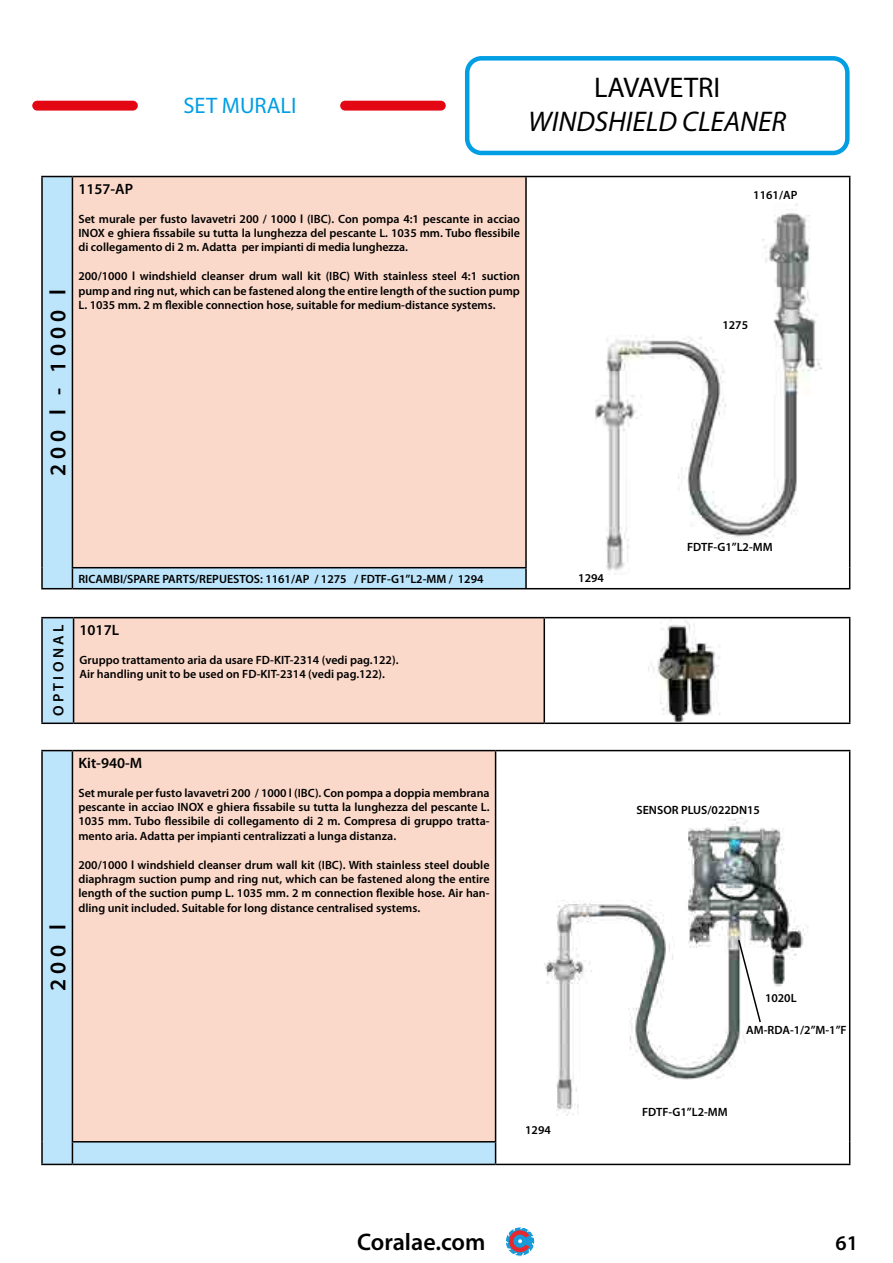
<style>
.page{position:relative;width:893px;height:1263px;background:#fff}
.page>*{position:absolute;margin:0;border:0;box-sizing:border-box;transform-origin:0 0}
.t1{font:italic 28.5px "Myriad Pro";color:#000}
.t2{font:28.5px "Myriad Pro";color:#000}
.t3{font:600 24px "Myriad Pro";color:#000}
.t4{font:600 22.5px "Myriad Pro";letter-spacing:.22em;color:#000}
.t5{font:22.5px "Myriad Pro";color:#009fe3}
.t6{font:600 21px "Myriad Pro";color:#000}
.t7{font:600 15px "Myriad Pro";letter-spacing:.005em;color:#000}
.t8{font:600 15px "Myriad Pro";letter-spacing:.22em;color:#000}
.t9{font:600 12px/14.4px "Myriad Pro";color:#000;text-align:justify}
</style>
<div class="page">
<div style="left:465px;top:56px;width:385px;height:99px;border:4px solid #009fe3;border-radius:14px"></div>
<div style="left:340px;top:101px;width:106px;height:10px;background:#e30613;border-radius:5px"></div>
<div style="left:32px;top:101px;width:106px;height:10px;background:#e30613;border-radius:5px"></div>
<svg style="left:506px;top:1227px;width:29px;height:30px"></svg>
<div style="left:43px;top:751px;width:452px;height:413px;background:#bce4fa"></div>
<div style="left:72px;top:751px;width:424px;height:391px;background:#fbd9ca"></div>
<hr style="left:496px;top:750px;width:354px;height:1px;background:#000">
<hr style="left:849px;top:751px;width:1px;height:391px;background:#000">
<svg style="left:849px;top:1142px;width:1px;height:22px"></svg>
<hr style="left:496px;top:1164px;width:354px;height:1px;background:#000">
<hr style="left:72px;top:750px;width:424px;height:1px;background:#000">
<hr style="left:495px;top:751px;width:1px;height:390px;background:#000">
<hr style="left:41px;top:1164px;width:31px;height:1px;background:#000">
<hr style="left:41px;top:750px;width:31px;height:1px;background:#000">
<hr style="left:41px;top:751px;width:2px;height:391px;background:#000">
<hr style="left:72px;top:751px;width:1px;height:390px;background:#000">
<hr style="left:41px;top:1142px;width:2px;height:22px;background:#000">
<hr style="left:72px;top:1141px;width:424px;height:1px;background:#000">
<svg style="left:72px;top:1142px;width:1px;height:22px"></svg>
<svg style="left:495px;top:1142px;width:1px;height:22px"></svg>
<hr style="left:72px;top:1164px;width:424px;height:1px;background:#000">
<img style="left:544px;top:818px;width:264px;height:298px">
<div style="left:43px;top:177px;width:482px;height:411px;background:#bce4fa"></div>
<div style="left:72px;top:176px;width:454px;height:392px;background:#fbd9ca"></div>
<hr style="left:526px;top:176px;width:324px;height:1px;background:#000">
<hr style="left:849px;top:177px;width:1px;height:391px;background:#000">
<svg style="left:849px;top:568px;width:1px;height:20px"></svg>
<hr style="left:526px;top:588px;width:324px;height:1px;background:#000">
<hr style="left:72px;top:176px;width:454px;height:1px;background:#000">
<hr style="left:525px;top:177px;width:2px;height:390px;background:#000">
<hr style="left:41px;top:588px;width:31px;height:1px;background:#000">
<hr style="left:72px;top:567px;width:455px;height:1px;background:#000">
<hr style="left:525px;top:568px;width:2px;height:20px;background:#000">
<hr style="left:72px;top:588px;width:454px;height:1px;background:#000">
<hr style="left:41px;top:176px;width:31px;height:1px;background:#000">
<hr style="left:41px;top:177px;width:2px;height:391px;background:#000">
<hr style="left:72px;top:177px;width:1px;height:390px;background:#000">
<hr style="left:41px;top:568px;width:2px;height:20px;background:#000">
<svg style="left:72px;top:568px;width:1px;height:20px"></svg>
<img style="left:596px;top:203px;width:226px;height:368px">
<div style="left:42px;top:618px;width:32px;height:105px;background:#bce4fa"></div>
<div style="left:74px;top:618px;width:470px;height:105px;background:#fbd9ca"></div>
<hr style="left:544px;top:617px;width:306px;height:1px;background:#000">
<hr style="left:849px;top:618px;width:1px;height:104px;background:#000">
<hr style="left:544px;top:722px;width:306px;height:2px;background:#000">
<hr style="left:74px;top:617px;width:470px;height:1px;background:#000">
<hr style="left:544px;top:618px;width:1px;height:104px;background:#000">
<hr style="left:74px;top:722px;width:470px;height:2px;background:#000">
<hr style="left:41px;top:617px;width:33px;height:1px;background:#000">
<hr style="left:41px;top:618px;width:2px;height:104px;background:#000">
<hr style="left:73px;top:618px;width:1px;height:104px;background:#000">
<hr style="left:41px;top:722px;width:33px;height:2px;background:#000">
<img style="left:648px;top:620px;width:72px;height:102px">
<svg style="left:737px;top:938px;width:25px;height:86px"></svg>
<h3 class="t5" style="left:183px;top:91px;width:115px">SET MURALI</h3>
<h1 class="t2" style="left:594px;top:70px;width:128px">LAVAVETRI</h1>
<h1 class="t1" style="left:528px;top:104px;width:260px">WINDSHIELD CLEANER</h1>
<h3 class="t4" style="left:44px;top:476px;width:188px;rotate:-90deg">200 l - 1000 l</h3>
<p class="t7" style="left:78px;top:179px;width:56px">1157-AP</p>
<p class="t9" style="left:78px;top:211px;width:443px">Set murale per fusto lavavetri 200 / 1000 l (IBC). Con pompa 4:1 pescante in acciao INOX e ghiera fissabile su tutta la lunghezza del pescante L. 1035 mm. Tubo flessibile di collegamento di 2 m. Adatta per impianti di media lunghezza.</p>
<p class="t9" style="left:78px;top:269px;width:443px">200/1000 l windshield cleanser drum wall kit (IBC) With stainless steel 4:1 suction pump and ring nut, which can be fastened along the entire length of the suction pump L. 1035 mm. 2 m flexible connection hose, suitable for medium-distance systems.</p>
<p class="t9" style="left:753px;top:187px;width:46px">1161/AP</p>
<p class="t9" style="left:722px;top:317px;width:27px">1275</p>
<p class="t9" style="left:78px;top:571px;width:407px">RICAMBI/SPARE PARTS/REPUESTOS: 1161/AP / 1275 / FDTF-G1”L2-MM / 1294</p>
<p class="t8" style="left:49px;top:716px;width:93px;rotate:-90deg">OPTIONAL</p>
<p class="t7" style="left:80px;top:620px;width:41px">1017L</p>
<p class="t9" style="left:80px;top:652px;width:320px">Gruppo trattamento aria da usare FD-KIT-2314 (vedi pag.122).<br>Air handling unit to be used on FD-KIT-2314 (vedi pag.122).</p>
<h3 class="t4" style="left:44px;top:991px;width:68px;rotate:-90deg">200 l</h3>
<p class="t7" style="left:78px;top:753px;width:65px">Kit-940-M</p>
<p class="t9" style="left:78px;top:785px;width:413px">Set murale per fusto lavavetri 200 / 1000 l (IBC). Con pompa a doppia membrana pescante in acciao INOX e ghiera fissabile su tutta la lunghezza del pescante L.<br>1035 mm. Tubo flessibile di collegamento di 2 m. Compresa di gruppo tratta&shy;mento aria. Adatta per impianti centralizzati a lunga distanza.</p>
<p class="t9" style="left:78px;top:857px;width:413px">200/1000 l windshield cleanser drum wall kit (IBC). With stainless steel double diaphragm suction pump and ring nut, which can be fastened along the entire length of the suction pump L. 1035 mm. 2 m connection flexible hose. Air han&shy;dling unit included. Suitable for long distance centralised systems.</p>
<p class="t9" style="left:578px;top:570px;width:27px">1294</p>
<p class="t9" style="left:687px;top:540px;width:87px">FDTF-G1”L2-MM</p>
<p class="t9" style="left:637px;top:803px;width:125px">SENSOR PLUS/022DN15</p>
<p class="t9" style="left:765px;top:990px;width:33px">1020L</p>
<p class="t9" style="left:746px;top:1022px;width:102px">AM-RDA-1/2”M-1”F</p>
<p class="t9" style="left:642px;top:1105px;width:87px">FDTF-G1”L2-MM</p>
<p class="t9" style="left:525px;top:1122px;width:27px">1294</p>
<h2 class="t3" style="left:357px;top:1227px;width:130px">Coralae.com</h2>
<h3 class="t6" style="left:835px;top:1230px;width:24px">61</h3>
</div>
